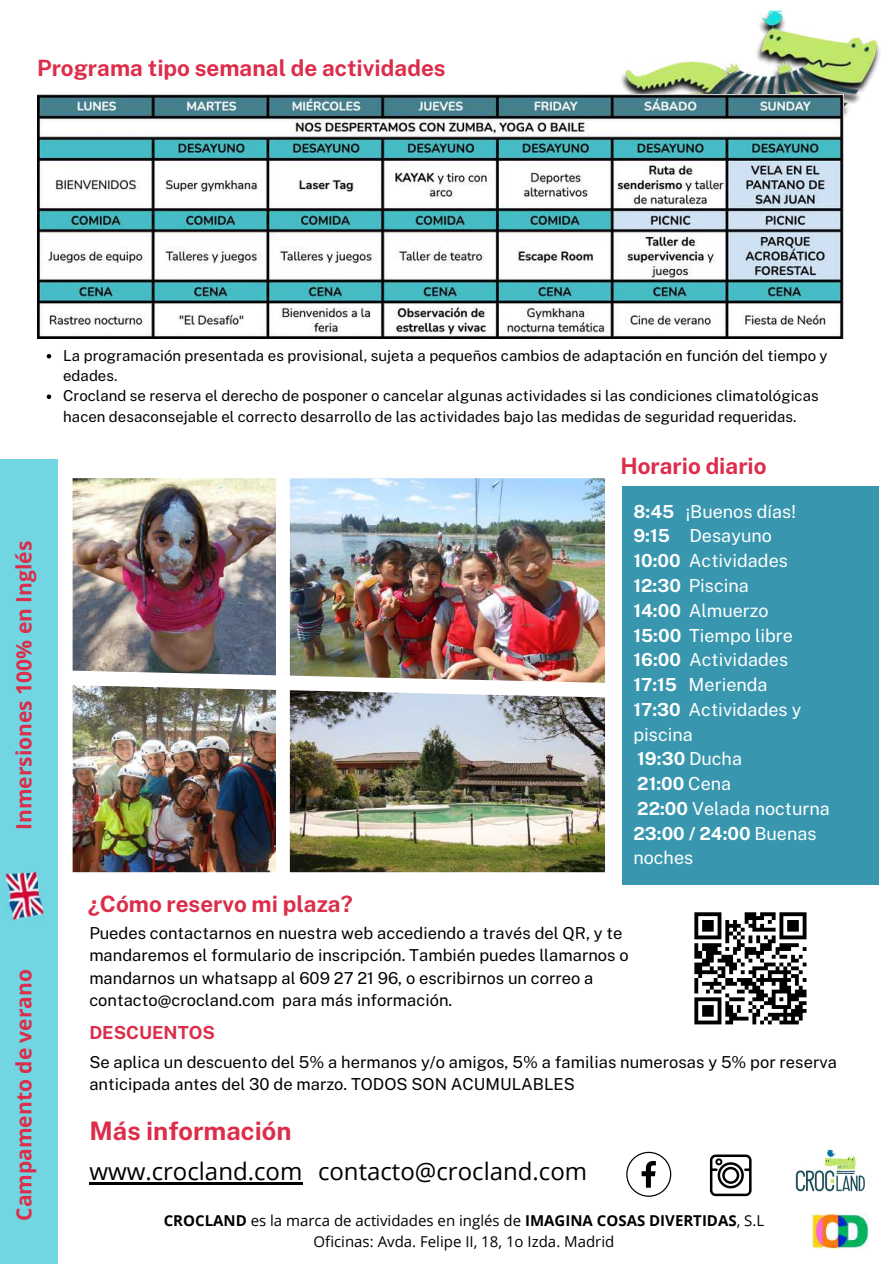
<style>
.page{position:relative;width:893px;height:1264px;background:#fff}
.page>*{position:absolute;margin:0;border:0;box-sizing:border-box;transform-origin:0 0}
.t1{font:700 25.5px "Public Sans";color:#dc2d4a}
.t2{font:24px "Open Sans";color:#000}
.t3{font:700 22.5px "Public Sans";color:#dc2d4a}
.t4{font:700 21px "Open Sans";color:#dc2d4a}
.t5{font:18px/24.8px "Public Sans";color:#fff}
.t6{font:700 18px "Public Sans";color:#dc2d4a}
.t7{font:16.5px/22.5px "Public Sans";color:#000}
.t8{font:15px/20.2px "Public Sans";color:#000}
.t9{font:15px/20.2px "Open Sans";color:#000;text-align:center}
.s1{font-weight:700}
</style>
<div class="page">
<img style="left:810px;top:1213px;width:59px;height:37px">
<img style="left:605px;top:10px;width:275px;height:158px">
<div style="left:622px;top:486px;width:256px;height:398px;background:#3897af"></div>
<div style="left:0;top:459px;width:57px;height:804px;background:#71d6e2"></div>
<img style="left:5px;top:871px;width:39px;height:49px">
<svg style="left:626px;top:1151px;width:45px;height:45px"></svg>
<svg style="left:709px;top:1154px;width:42px;height:42px"></svg>
<img style="left:73px;top:478px;width:203px;height:197px">
<img style="left:290px;top:478px;width:315px;height:204px">
<img style="left:73px;top:685px;width:203px;height:187px">
<img style="left:290px;top:690px;width:315px;height:182px">
<img style="left:795px;top:1149px;width:70px;height:43px">
<svg style="left:694px;top:912px;width:113px;height:113px"></svg>
<img style="left:38px;top:95px;width:805px;height:244px">
<svg style="left:47px;top:354px;width:4px;height:4px"></svg>
<svg style="left:47px;top:394px;width:4px;height:5px"></svg>
<hr style="left:89px;top:1181px;width:213px;height:3px;background:#000">
<h3 class="t3" style="left:37px;top:55px;width:410px">Programa tipo semanal de actividades</h3>
<p class="t8" style="left:63px;top:345px;width:765px">La programación presentada es provisional, sujeta a pequeños cambios de adaptación en función del tiempo y edades.<br>Crocland se reserva el derecho de posponer o cancelar algunas actividades si las condiciones climatológicas hacen desaconsejable el correcto desarrollo de las actividades bajo las medidas de seguridad requeridas.</p>
<p class="t4" style="left:9px;top:830px;width:290px;rotate:-90deg">Inmersiones 100% en Inglés</p>
<p class="t4" style="left:9px;top:1220px;width:253px;rotate:-90deg">Campamento de verano</p>
<h3 class="t3" style="left:620px;top:452px;width:148px">Horario diario</h3>
<h3 class="t3" style="left:88px;top:891px;width:266px">¿Cómo reservo mi plaza?</h3>
<p class="t5" style="left:633px;top:499px;width:198px"><span class="s1">8:45</span> ¡Buenos días!<br><span class="s1">9:15</span> Desayuno<br><span class="s1">10:00</span> Actividades<br><span class="s1">12:30</span> Piscina<br><span class="s1">14:00</span> Almuerzo<br><span class="s1">15:00</span> Tiempo libre<br><span class="s1">16:00</span> Actividades<br><span class="s1">17:15</span> Merienda<br><span class="s1">17:30</span> Actividades y piscina<br><span class="s1">19:30</span> Ducha<br><span class="s1">21:00</span> Cena<br><span class="s1">22:00</span> Velada nocturna<br><span class="s1">23:00 / 24:00</span> Buenas noches</p>
<p class="t7" style="left:89px;top:921px;width:541px">Puedes contactarnos en nuestra web accediendo a través del QR, y te mandaremos el formulario de inscripción. También puedes llamarnos o mandarnos un whatsapp al 609 27 21 96, o escribirnos un correo a contacto@crocland.com para más información.</p>
<p class="t6" style="left:89px;top:1021px;width:127px">DESCUENTOS</p>
<p class="t7" style="left:89px;top:1050px;width:749px">Se aplica un descuento del 5% a hermanos y/o amigos, 5% a familias numerosas y 5% por reserva anticipada antes del 30 de marzo. TODOS SON ACUMULABLES</p>
<h1 class="t1" style="left:89px;top:1116px;width:204px">Más información</h1>
<h2 class="t2" style="left:89px;top:1153px;width:499px">www.crocland.com contacto@crocland.com</h2>
<p class="t9" style="left:164px;top:1210px;width:602px"><span class="s1">CROCLAND</span> es la marca de actividades en inglés de <span class="s1">IMAGINA COSAS DIVERTIDAS</span>, S.L<br>Oficinas: Avda. Felipe II, 18, 1o Izda. Madrid</p>
</div>
